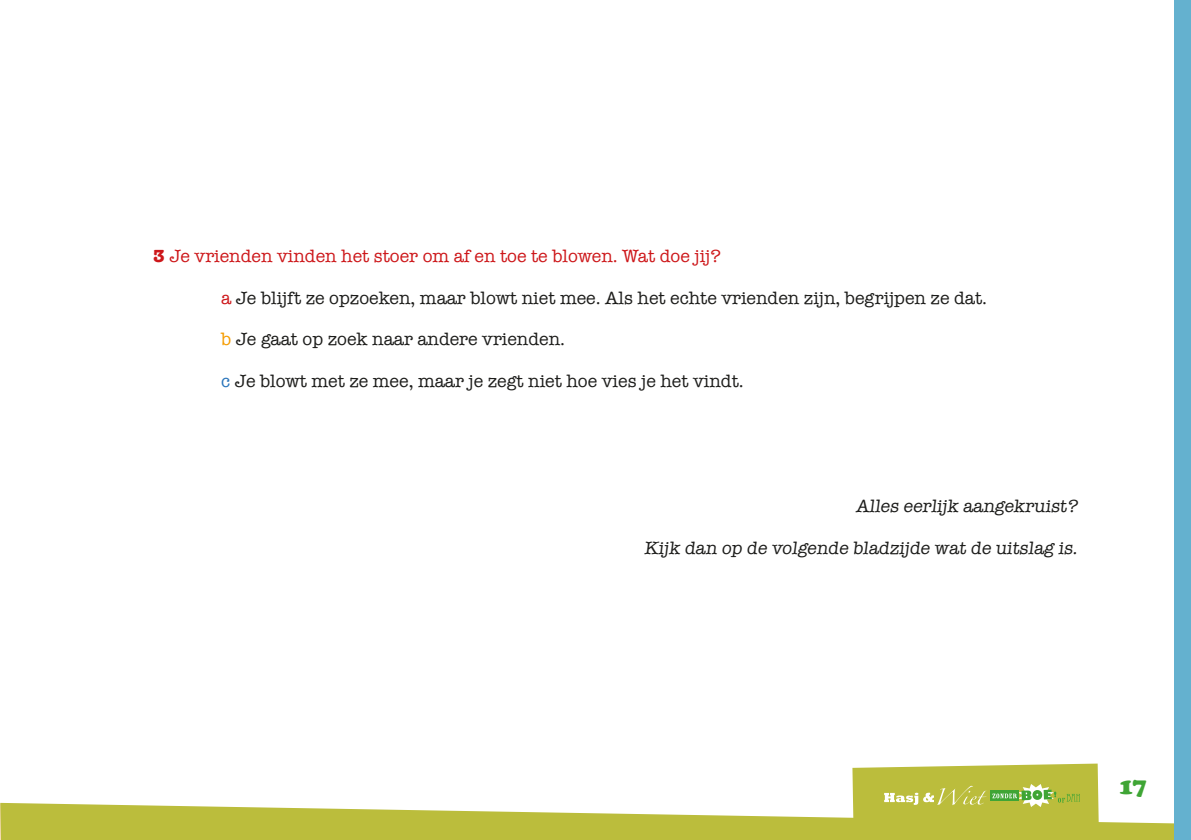
<style>
.page{position:relative;width:1191px;height:840px;background:#fff}
.page>*{position:absolute;margin:0;border:0;box-sizing:border-box;transform-origin:0 0}
.t1{font:900 24px "Cooper";color:#3fa535}
.t2{font:18px "American Typewriter";color:#1d1d1b}
.t3{font:18px "American Typewriter";color:#cd171a}
.s1{font-weight:700}
.s2{color:#cd171a}
.s3{color:#f59c00}
.s4{color:#2a75bb}
</style>
<div class="page">
<svg style="left:0;top:802px;width:1174px;height:37px;fill:#bbbd3c"></svg>
<svg style="left:852px;top:763px;width:247px;height:76px"></svg>
<div style="left:1174px;top:0;width:17px;height:839px;background:#64b1cf"></div>
<p class="t3" style="left:153px;top:242px;width:569px"><span class="s1">3</span> Je vrienden vinden het stoer om af en toe te blowen. Wat doe jij?</p>
<p class="t2" style="left:221px;top:284px;width:767px"><span class="s2">a</span> Je blijft ze opzoeken, maar blowt niet mee. Als het echte vrienden zijn, begrijpen ze dat.</p>
<p class="t2" style="left:221px;top:325px;width:345px"><span class="s3">b</span> Je gaat op zoek naar andere vrienden.</p>
<p class="t2" style="left:221px;top:367px;width:524px"><span class="s4">c</span> Je blowt met ze mee, maar je zegt niet hoe vies je het vindt.</p>
<p class="t2" style="left:855px;top:492px;width:226px">Alles eerlij k aangekruist?</p>
<p class="t2" style="left:644px;top:533px;width:438px">Kij k dan op de volgende bladzij de wat de uitslag is.</p>
<h1 class="t1" style="left:1119px;top:771px;width:29px">17</h1>
</div>
